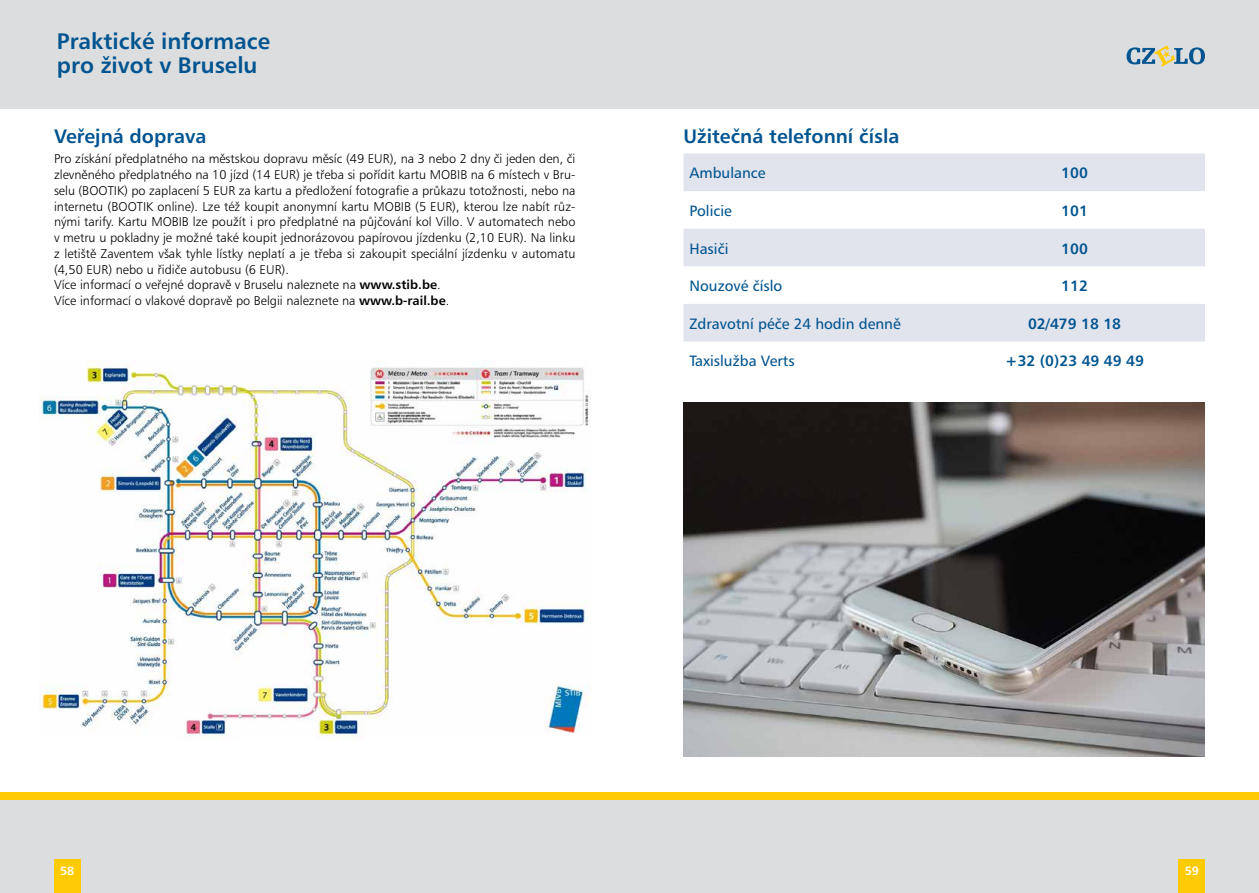
<style>
.page{position:relative;width:1259px;height:893px;background:#fff}
.page>*{position:absolute;margin:0;border:0;box-sizing:border-box;transform-origin:0 0}
.t1{font:22.5px/24px "Humanist 777 AT Bold B";color:#005490}
.t2{font:19.5px "Humanist 777 AT Bold B";color:#005490}
.t3{font:15px "Humanist 777 AT Roman B";color:#005490}
.t4{font:15px "Humanist 777 AT Bold B";color:#005490}
.t5{font:12.75px/15.8px "Humanist 777 AT Light B";color:#000}
.t6{font:12px "Humanist 777 AT Bold B";color:#fff}
.s1{font-family:"Humanist 777 AT Bold B"}
</style>
<div class="page">
<div style="left:0;top:799px;width:1259px;height:94px;background:#dcddde"></div>
<div style="left:0;top:793px;width:1259px;height:7px;background:#ffcb05"></div>
<div style="left:54px;top:859px;width:26px;height:34px;background:#ffcb05"></div>
<div style="left:1178px;top:859px;width:27px;height:34px;background:#ffcb05"></div>
<div style="left:683px;top:154px;width:522px;height:37px;background:#e1e3ed"></div>
<svg style="left:683px;top:229px;width:522px;height:112px;fill:#e1e3ed"></svg>
<img style="left:39px;top:361px;width:551px;height:379px">
<img style="left:683px;top:402px;width:522px;height:355px">
<div style="left:0;top:0;width:1259px;height:109px;background:#dcddde"></div>
<svg style="left:1126px;top:45px;width:79px;height:22px"></svg>
<h1 class="t1" style="left:57px;top:29px;width:215px">Praktické informace pro život v Bruselu</h1>
<h2 class="t2" style="left:54px;top:124px;width:154px">Veřejná doprava</h2>
<p class="t5" style="left:54px;top:151px;width:523px">Pro získání předplatného na městskou dopravu měsíc (49 EUR), na 3 nebo 2 dny či jeden den, či zlevněného předplatného na 10 jízd (14 EUR) je třeba si pořídit kartu MOBIB na 6 místech v Bru&shy;selu (BOOTIK) po zaplacení 5 EUR za kartu a předložení fotografie a průkazu totožnosti, nebo na internetu (BOOTIK online). Lze též koupit anonymní kartu MOBIB (5 EUR), kterou lze nabít růz&shy;nými tarify. Kartu MOBIB lze použít i pro předplatné na půjčování kol Villo. V automatech nebo v metru u pokladny je možné také koupit jednorázovou papírovou jízdenku (2,10 EUR). Na linku z letiště Zaventem však tyhle lístky neplatí a je třeba si zakoupit speciální jízdenku v automatu (4,50 EUR) nebo u řidiče autobusu (6 EUR).<br>Více informací o veřejné dopravě v Bruselu naleznete na <span class="s1">www.stib.be</span>.<br>Více informací o vlakové dopravě po Belgii naleznete na <span class="s1">www.b-rail.be</span>.</p>
<h2 class="t2" style="left:683px;top:124px;width:217px">Užitečná telefonní čísla</h2>
<p class="t3" style="left:689px;top:164px;width:78px">Ambulance</p>
<p class="t4" style="left:1061px;top:164px;width:28px">100</p>
<p class="t3" style="left:689px;top:201px;width:44px">Policie</p>
<p class="t4" style="left:1061px;top:201px;width:28px">101</p>
<p class="t3" style="left:689px;top:239px;width:40px">Hasiči</p>
<p class="t4" style="left:1061px;top:239px;width:28px">100</p>
<p class="t3" style="left:689px;top:277px;width:94px">Nouzové číslo</p>
<p class="t4" style="left:1061px;top:276px;width:28px">112</p>
<p class="t3" style="left:689px;top:314px;width:213px">Zdravotní péče 24 hodin denně</p>
<p class="t4" style="left:1028px;top:314px;width:95px">02/479 18 18</p>
<p class="t3" style="left:689px;top:352px;width:107px">Taxislužba Verts</p>
<p class="t4" style="left:1005px;top:352px;width:140px">+32 (0)23 49 49 49</p>
<p class="t6" style="left:60px;top:863px;width:16px">58</p>
<p class="t6" style="left:1184px;top:863px;width:16px">59</p>
</div>
